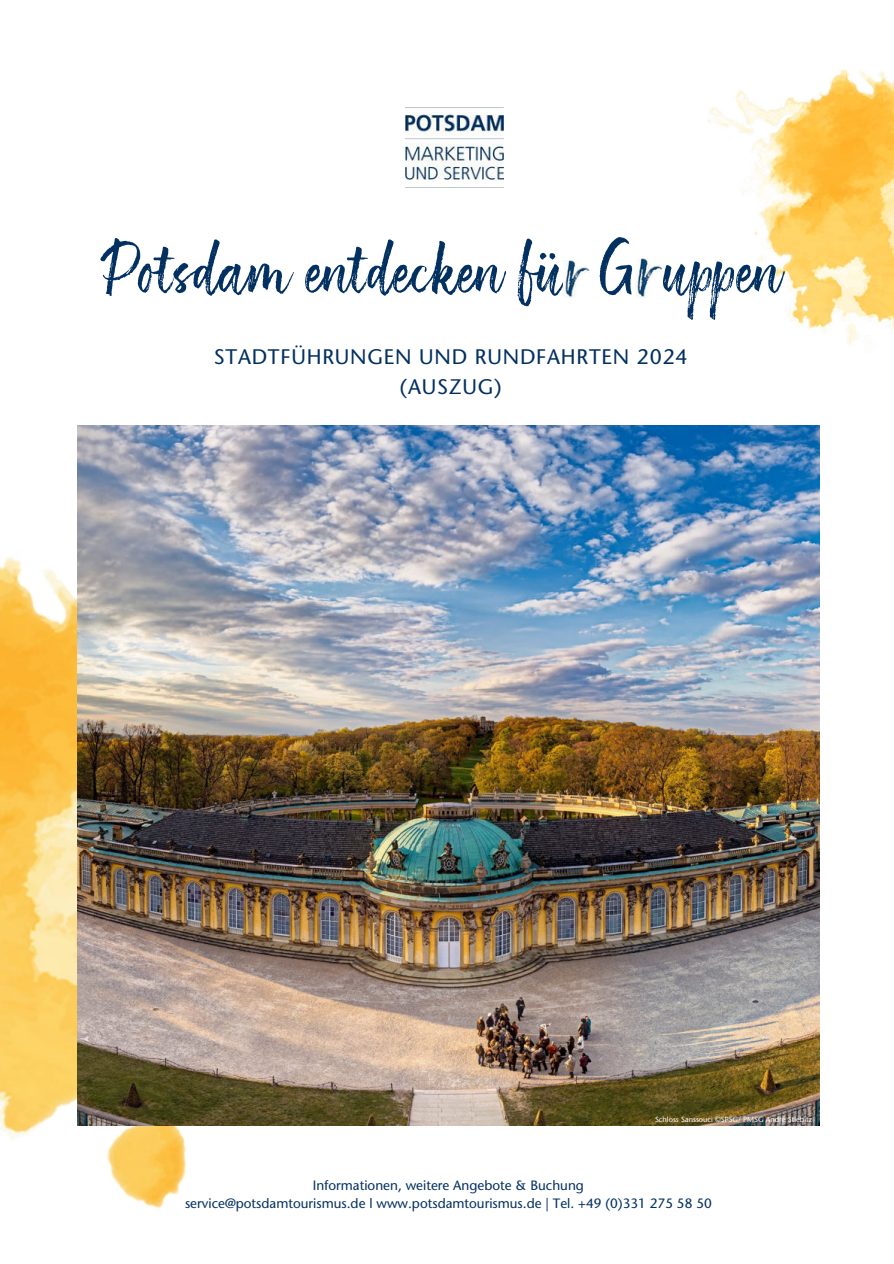
<style>
.page{position:relative;width:894px;height:1264px;background:#fff}
.page>*{position:absolute;margin:0;border:0;box-sizing:border-box;transform-origin:0 0}
.t1{font:64.5px "ATS Script";color:#023061}
.t2{font:500 21px/30.3px "Stone Sans Std";letter-spacing:.04em;color:#023061;text-align:center}
.t3{font:500 13.5px/18px "Stone Sans Std";color:#023061;text-align:center}
.t4{font:500 7.5px "Stone Sans Std";color:#fff}
</style>
<div class="page">
<img style="left:708px;top:69px;width:185px;height:276px">
<img style="left:0;top:484px;width:426px;height:726px">
<img style="left:635px;top:259px;width:27px;height:38px">
<img style="left:563px;top:260px;width:26px;height:37px">
<img style="left:406px;top:114px;width:97px;height:74px">
<img style="left:78px;top:425px;width:741px;height:700px">
<h1 class="t1" style="left:100px;top:233px;width:683px">Potsdam entdecken fü G uppen</h1>
<h2 class="t2" style="left:214px;top:341px;width:475px">STADTFÜHRUNGEN UND RUNDFAHRTEN 2024 (AUSZUG)</h2>
<p class="t4" style="left:655px;top:1114px;width:158px">Schloss Sanssouci ©SPSG/ PMSG André Stiebitz</p>
<p class="t3" style="left:185px;top:1175px;width:528px">Informationen, weitere Angebote &amp; Buchung<br>service@potsdamtourismus.de l www.potsdamtourismus.de | Tel. +49 (0)331 275 58 50</p>
</div>
